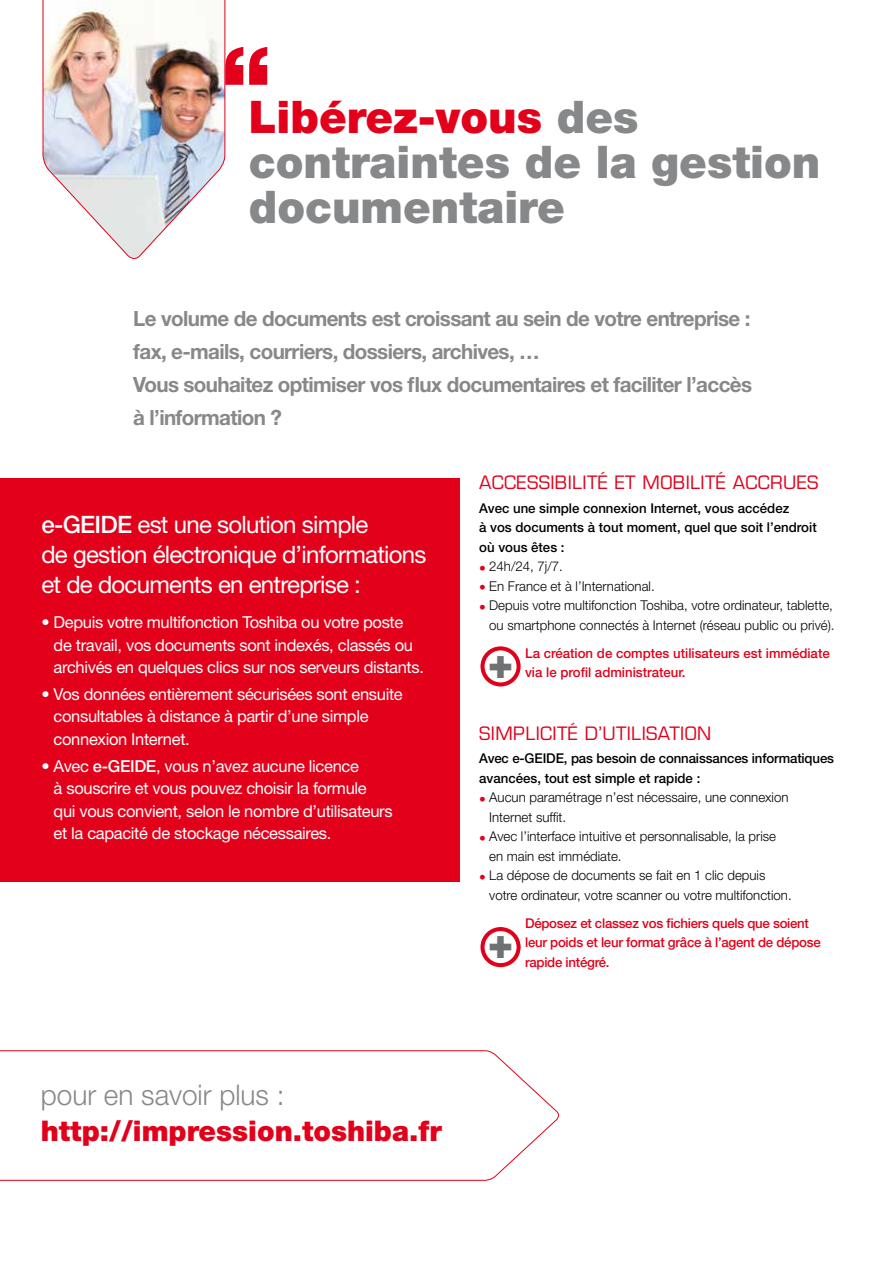
<style>
.page{position:relative;width:893px;height:1263px;background:#fff}
.page>*{position:absolute;margin:0;border:0;box-sizing:border-box;transform-origin:0 0}
.t1{font:900 100.05px "Helvetica Neue LT Std";color:#e2001a}
.t2{font:900 45px/45px "Helvetica Neue LT Std";color:#87888a}
.t3{font:900 43.35px "Helvetica Neue LT Std";color:#707172}
.t4{font:900 28.5px "Helvetica Neue LT Std";color:#e2001a}
.t5{font:300 28.5px "Helvetica Neue LT Std";color:#87888a}
.t6{font:24px/30px "Helvetica Neue LT Std";letter-spacing:-.03em;color:#fff}
.t7{font:700 21px/33px "Helvetica Neue LT Std";letter-spacing:-.03em;color:#87888a}
.t8{font:18px "Eurostile";letter-spacing:.02em;color:#e2001a}
.t9{font:16.5px/22.5px "Helvetica Neue LT Std";letter-spacing:-.02em;color:#fff}
.t10{font:300 13.5px/19.5px "Helvetica Neue LT Std";color:#000}
.t11{font:500 13.5px/19.5px "Helvetica Neue LT Std";color:#000}
.t12{font:500 13.5px/19.5px "Helvetica Neue LT Std";letter-spacing:-.02em;color:#e2001a}
.t13{font:500 13.5px/19.5px "Helvetica Neue LT Std";color:#e2001a}
.s1{color:#e2001a}
.s2{font-weight:500}
.s3{font-weight:400;color:#e2001a}
</style>
<div class="page">
<div style="left:0;top:478px;width:459px;height:404px;background:#e2001a"></div>
<div style="left:480px;top:646px;width:41px;height:40px;border:4px solid #e0001b;border-radius:50%"></div>
<div style="left:480px;top:927px;width:41px;height:40px;border:4px solid #e0001b;border-radius:50%"></div>
<svg style="left:0;top:1050px;width:560px;height:131px"></svg>
<img style="left:42px;top:0;width:184px;height:259px">
<h1 class="t1" style="left:221px;top:23px;width:52px">“</h1>
<h2 class="t2" style="left:249px;top:94px;width:573px"><span class="s1">Libérez-vous</span> des contraintes de la gestion documentaire</h2>
<p class="t7" style="left:133px;top:302px;width:620px">Le volume de documents est croissant au sein de votre entreprise : fax, e-mails, courriers, dossiers, archives, …<br>Vous souhaitez optimiser vos flux documentaires et faciliter l’accès à l’information ?</p>
<h3 class="t6" style="left:41px;top:509px;width:387px"><span class="s2">e-GEIDE</span> est une solution simple<br>de gestion électronique d’informations et de documents en entreprise :</h3>
<p class="t9" style="left:54px;top:611px;width:372px;text-indent:-12px">• Depuis votre multifonction Toshiba ou votre poste de travail, vos documents sont indexés, classés ou archivés en quelques clics sur nos serveurs distants.</p>
<p class="t9" style="left:54px;top:682px;width:351px;text-indent:-12px">• Vos données entièrement sécurisées sont ensuite consultables à distance à partir d’une simple connexion Internet.</p>
<p class="t9" style="left:54px;top:754px;width:341px;text-indent:-12px">• Avec <span class="s2">e-GEIDE</span>, vous n’avez aucune licence<br>à souscrire et vous pouvez choisir la formule qui vous convient, selon le nombre d’utilisateurs et la capacité de stockage nécessaires.</p>
<p class="t8" style="left:479px;top:472px;width:341px">ACCESSIBILITÉ ET MOBILITÉ ACCRUES</p>
<p class="t11" style="left:479px;top:498px;width:339px">Avec une simple connexion Internet, vous accédez<br>à vos documents à tout moment, quel que soit l’endroit où vous êtes :</p>
<p class="t10" style="left:479px;top:557px;width:85px"><span class="s3">•</span> 24h/24, 7j/7.</p>
<p class="t10" style="left:479px;top:576px;width:177px"><span class="s3">•</span> En France et à l’International.</p>
<p class="t10" style="left:479px;top:596px;width:357px;text-align:right"><span class="s3">•</span> Depuis votre multifonction Toshiba, votre ordinateur, tablette, ou smartphone connectés à Internet (réseau public ou privé).</p>
<p class="t13" style="left:525px;top:643px;width:306px">La création de comptes utilisateurs est immédiate via le profil administrateur.</p>
<h3 class="t3" style="left:488px;top:636px;width:27px">+</h3>
<p class="t8" style="left:479px;top:722px;width:233px">SIMPLICITÉ D’UTILISATION</p>
<p class="t11" style="left:479px;top:748px;width:356px">Avec e-GEIDE, pas besoin de connaissances informatiques avancées, tout est simple et rapide :</p>
<p class="t10" style="left:489px;top:787px;width:301px;text-indent:-10px"><span class="s3">•</span> Aucun paramétrage n’est nécessaire, une connexion<br>Internet suffit.</p>
<p class="t10" style="left:489px;top:826px;width:288px;text-indent:-10px"><span class="s3">•</span> Avec l’interface intuitive et personnalisable, la prise en main est immédiate.</p>
<p class="t10" style="left:489px;top:865px;width:304px;text-indent:-10px"><span class="s3">•</span> La dépose de documents se fait en 1 clic depuis votre ordinateur, votre scanner ou votre multifonction.</p>
<p class="t12" style="left:525px;top:913px;width:297px">Déposez et classez vos fichiers quels que soient leur poids et leur format grâce à l’agent de dépose rapide intégré.</p>
<h3 class="t3" style="left:488px;top:917px;width:27px">+</h3>
<h3 class="t5" style="left:41px;top:1077px;width:245px">pour en savoir plus :</h3>
<h3 class="t4" style="left:41px;top:1114px;width:402px">http://impression.toshiba.fr</h3>
</div>
